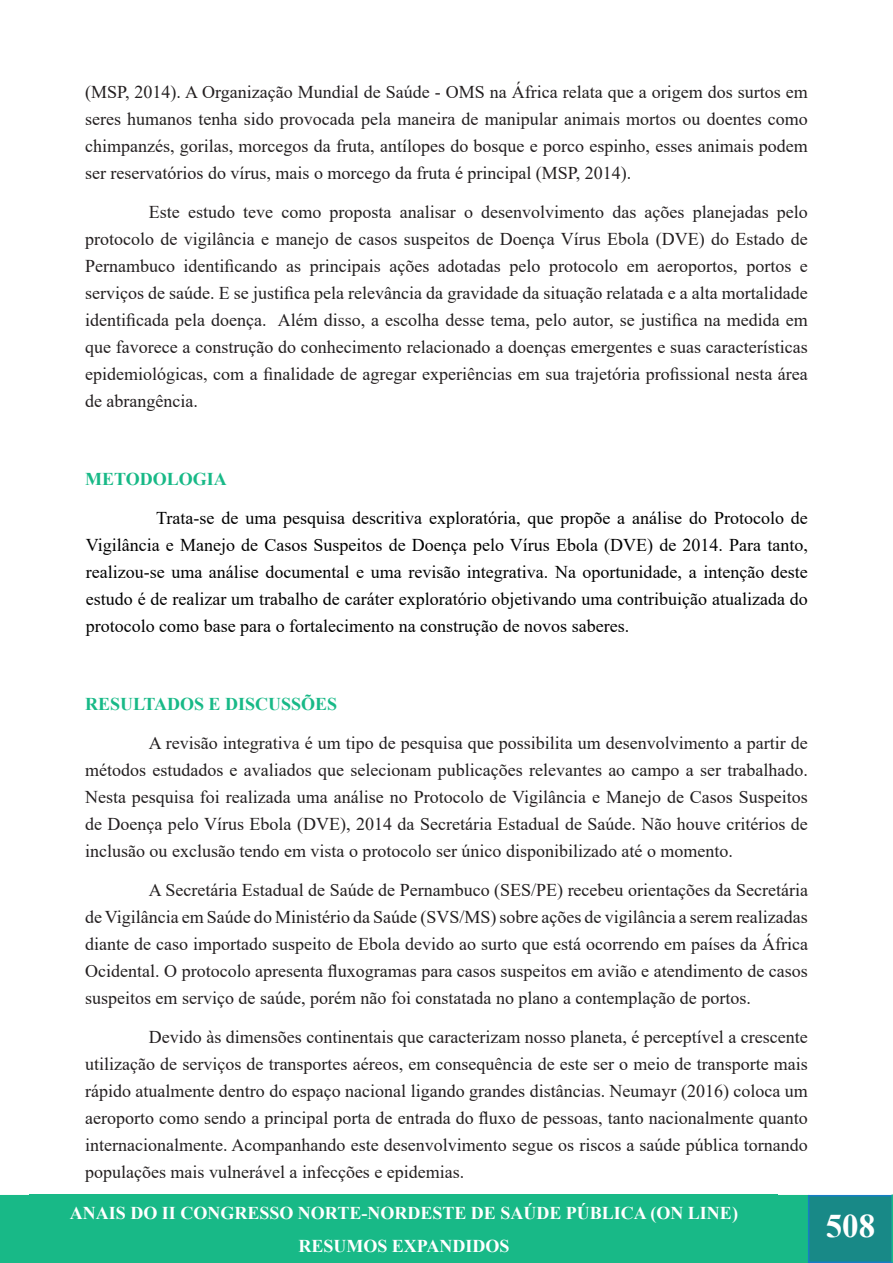
<style>
.page{position:relative;width:893px;height:1263px;background:#fff}
.page>*{position:absolute;margin:0;border:0;box-sizing:border-box;transform-origin:0 0}
.t1{font:700 33px "Times New Roman";color:#fff}
.t2{font:18px/27px "Times New Roman";color:#231f20;text-align:justify}
.Heading_1{font:18px/27px "Times New Roman";color:#000;text-align:justify}
.t3{font:700 18px/33px "Times New Roman";color:#fff;text-align:center}
.Heading_1-2{font:700 18px "Times New Roman";color:#18b987}
</style>
<div class="page">
<div style="left:0;top:1195px;width:808px;height:68px;background:#18b987"></div>
<div style="left:809px;top:1196px;width:83px;height:66px;background:#188987"></div>
<div style="left:808px;top:1195px;width:85px;height:68px;border:2px solid #167ec4"></div>
<div style="left:30px;top:1195px;width:748px;height:68px;background:#18b987"></div>
<svg style="left:891px;top:1194px;width:2px;height:68px"></svg>
<p class="t2" style="left:85px;top:77px;width:724px">(MSP, 2014). A Organização Mundial de Saúde - OMS na África relata que a origem dos surtos em seres humanos tenha sido provocada pela maneira de manipular animais mortos ou doentes como chimpanzés, gorilas, morcegos da fruta, antílopes do bosque e porco espinho, esses animais podem ser reservatórios do vírus, mais o morcego da fruta é principal (MSP, 2014).</p>
<p class="t2" style="left:85px;top:197px;width:724px;text-indent:64px">Este estudo teve como proposta analisar o desenvolvimento das ações planejadas pelo protocolo de vigilância e manejo de casos suspeitos de Doença Vírus Ebola (DVE) do Estado de Pernambuco identificando as principais ações adotadas pelo protocolo em aeroportos, portos e serviços de saúde. E se justifica pela relevância da gravidade da situação relatada e a alta mortalidade identificada pela doença. Além disso, a escolha desse tema, pelo autor, se justifica na medida em que favorece a construção do conhecimento relacionado a doenças emergentes e suas características epidemiológicas, com a finalidade de agregar experiências em sua trajetória profissional nesta área de abrangência.</p>
<p class="Heading_1-2" style="left:85px;top:466px;width:143px">METODOLOGIA</p>
<p class="Heading_1" style="left:86px;top:503px;width:724px;text-indent:70px">Trata-se de uma pesquisa descritiva exploratória, que propõe a análise do Protocolo de Vigilância e Manejo de Casos Suspeitos de Doença pelo Vírus Ebola (DVE) de 2014. Para tanto, realizou-se uma análise documental e uma revisão integrativa. Na oportunidade, a intenção deste estudo é de realizar um trabalho de caráter exploratório objetivando uma contribuição atualizada do protocolo como base para o fortalecimento na construção de novos saberes.</p>
<p class="Heading_1-2" style="left:85px;top:691px;width:254px">RESULTADOS E DISCUSSÕES</p>
<p class="t2" style="left:85px;top:728px;width:724px;text-indent:64px">A revisão integrativa é um tipo de pesquisa que possibilita um desenvolvimento a partir de métodos estudados e avaliados que selecionam publicações relevantes ao campo a ser trabalhado.<br>Nesta pesquisa foi realizada uma análise no Protocolo de Vigilância e Manejo de Casos Suspeitos de Doença pelo Vírus Ebola (DVE), 2014 da Secretária Estadual de Saúde. Não houve critérios de inclusão ou exclusão tendo em vista o protocolo ser único disponibilizado até o momento.</p>
<p class="t2" style="left:85px;top:875px;width:724px;text-indent:64px">A Secretária Estadual de Saúde de Pernambuco (SES/PE) recebeu orientações da Secretária de Vigilância em Saúde do Ministério da Saúde (SVS/MS) sobre ações de vigilância a serem realizadas diante de caso importado suspeito de Ebola devido ao surto que está ocorrendo em países da África Ocidental. O protocolo apresenta fluxogramas para casos suspeitos em avião e atendimento de casos suspeitos em serviço de saúde, porém não foi constatada no plano a contemplação de portos.</p>
<p class="t2" style="left:85px;top:1022px;width:724px;text-indent:64px">Devido às dimensões continentais que caracterizam nosso planeta, é perceptível a crescente utilização de serviços de transportes aéreos, em consequência de este ser o meio de transporte mais rápido atualmente dentro do espaço nacional ligando grandes distâncias. Neumayr (2016) coloca um aeroporto como sendo a principal porta de entrada do fluxo de pessoas, tanto nacionalmente quanto internacionalmente. Acompanhando este desenvolvimento segue os riscos a saúde pública tornando populações mais vulnerável a infecções e epidemias.</p>
<p class="t3" style="left:70px;top:1195px;width:669px">ANAIS DO II CONGRESSO NORTE-NORDESTE DE SAÚDE PÚBLICA (ON LINE)<br>RESUMOS EXPANDIDOS</p>
<h1 class="t1" style="left:826px;top:1202px;width:51px">508</h1>
</div>
